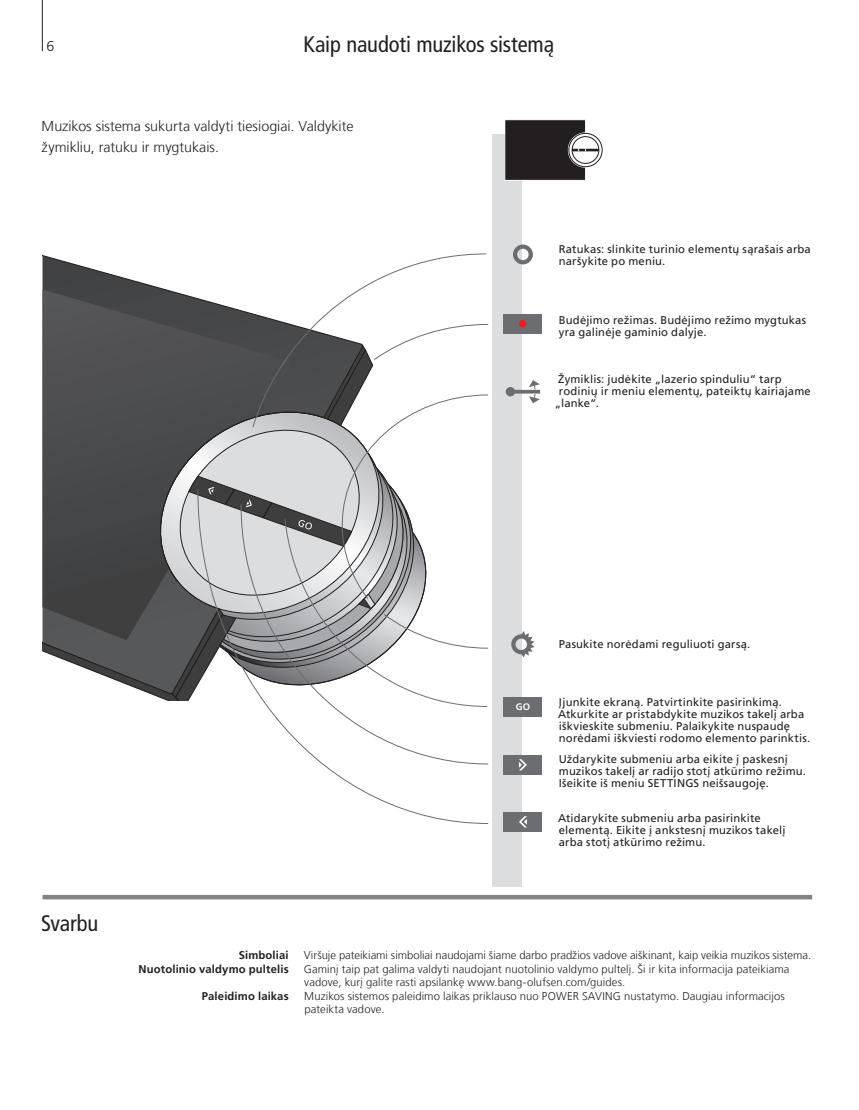
<style>
.page{position:relative;width:859px;height:1110px;background:#fff}
.page>*{position:absolute;margin:0;border:0;box-sizing:border-box;transform-origin:0 0}
.t1{font:condensed 22.5px "Frutiger LT Com";letter-spacing:-.005em;color:#231f20}
.t2{font:300 14.25px/21px "Frutiger LT Com";letter-spacing:-.005em;color:#231f20}
.t3{font:11.25px/12px "Frutiger LT Com";letter-spacing:.01em;color:#231f20}
.t4{font:300 11.25px/13.5px "Frutiger LT Com";letter-spacing:.005em;color:#231f20}
.t5{font:700 11.25px/13.5px "Frutiger LT Com";letter-spacing:.015em;color:#231f20;text-align:right}
.t6{font:700 9.45px "Frutiger LT Com";color:#fff}
</style>
<div class="page">
<hr style="left:43px;top:895px;width:769px;height:4px;background:#808285">
<div style="left:492px;top:135px;width:30px;height:752px;background:#dcdddf"></div>
<svg style="left:43px;top:255px;width:125px;height:35px"></svg>
<svg style="left:43px;top:290px;width:209px;height:34px"></svg>
<svg style="left:513px;top:244px;width:20px;height:20px"></svg>
<svg style="left:506px;top:380px;width:34px;height:23px"></svg>
<svg style="left:511px;top:631px;width:24px;height:26px"></svg>
<div style="left:504px;top:314px;width:38px;height:19px;background:#6c6d70"></div>
<div style="left:519px;top:320px;width:7px;height:8px;background:#ee1d23;border-radius:50%"></div>
<div style="left:504px;top:755px;width:38px;height:19px;background:#6c6d70"></div>
<svg style="left:519px;top:759px;width:8px;height:11px"></svg>
<div style="left:504px;top:812px;width:38px;height:19px;background:#6c6d70"></div>
<svg style="left:519px;top:816px;width:8px;height:11px"></svg>
<div style="left:504px;top:697px;width:38px;height:19px;background:#6c6d70"></div>
<div style="left:505px;top:120px;width:81px;height:60px;background:#231f20"></div>
<div style="left:505px;top:120px;width:81px;height:60px;border:1px solid #fff"></div>
<svg style="left:568px;top:133px;width:35px;height:34px"></svg>
<div style="left:568px;top:133px;width:35px;height:34px;border:1px solid #fff;border-radius:50%"></div>
<svg style="left:569px;top:133px;width:33px;height:34px"></svg>
<div style="left:568px;top:133px;width:34px;height:34px;border:1px solid #231f20;border-radius:50%"></div>
<svg style="left:572px;top:137px;width:27px;height:26px"></svg>
<div style="left:572px;top:136px;width:27px;height:28px;border:1px solid #231f20;border-radius:50%"></div>
<svg style="left:572px;top:149px;width:27px;height:2px"></svg>
<svg style="left:252px;top:253px;width:235px;height:71px"></svg>
<svg style="left:43px;top:324px;width:446px;height:376px"></svg>
<svg style="left:197px;top:489px;width:292px;height:335px"></svg>
<hr style="left:42px;top:0;width:1px;height:51px;background:#231f20">
<p class="t2" style="left:46px;top:36px;width:9px">6</p>
<h1 class="t1" style="left:303px;top:31px;width:252px">Kaip naudoti muzikos sistemą</h1>
<p class="t2" style="left:42px;top:115px;width:314px">Muzikos sistema sukurta valdyti tiesiogiai. Valdykite žymikliu, ratuku ir mygtukais.</p>
<h1 class="t1" style="left:41px;top:910px;width:59px">Svarbu</h1>
<p class="t3" style="left:559px;top:243px;width:253px">Ratukas: slinkite turinio elementų sąrašais arba naršykite po meniu.</p>
<p class="t3" style="left:559px;top:314px;width:249px">Budėjimo režimas. Budėjimo režimo mygtukas yra galinėje gaminio dalyje.</p>
<p class="t3" style="left:558px;top:373px;width:225px">Žymiklis: judėkite „lazerio spinduliu“ tarp</p>
<p class="t3" style="left:559px;top:385px;width:253px">rodinių ir meniu elementų, pateiktų kairiajame</p>
<p class="t3" style="left:555px;top:397px;width:45px">„lanke“.</p>
<p class="t6" style="left:516px;top:701px;width:16px">GO</p>
<p class="t3" style="left:559px;top:638px;width:193px">Pasukite norėdami reguliuoti garsą.</p>
<p class="t3" style="left:558px;top:696px;width:254px">Įjunkite ekraną. Patvirtinkite pasirinkimą.<br>Atkurkite ar pristabdykite muzikos takelį arba iškvieskite submeniu. Palaikykite nuspaudę norėdami iškviesti rodomo elemento parinktis.</p>
<p class="t3" style="left:559px;top:753px;width:249px">Uždarykite submeniu arba eikite į paskesnį muzikos takelį ar radijo stotį atkūrimo režimu.<br>Išeikite iš meniu SETTINGS neišsaugoję.</p>
<p class="t3" style="left:558px;top:812px;width:229px">Atidarykite submeniu arba pasirinkite elementą. Eikite į ankstesnį muzikos takelį arba stotį atkūrimo režimu.</p>
<p class="t5" style="left:139px;top:948px;width:152px">Simboliai<br>Nuotolinio valdymo pultelis</p>
<p class="t5" style="left:202px;top:989px;width:88px">Paleidimo laikas</p>
<p class="t4" style="left:304px;top:948px;width:509px">Viršuje pateikiami simboliai naudojami šiame darbo pradžios vadove aiškinant, kaip veikia muzikos sistema.<br>Gaminį taip pat galima valdyti naudojant nuotolinio valdymo pultelį. Ši ir kita informacija pateikiama vadove, kurį galite rasti apsilankę www.bang-olufsen.com/guides.<br>Muzikos sistemos paleidimo laikas priklauso nuo POWER SAVING nustatymo. Daugiau informacijos pateikta vadove.</p>
</div>
